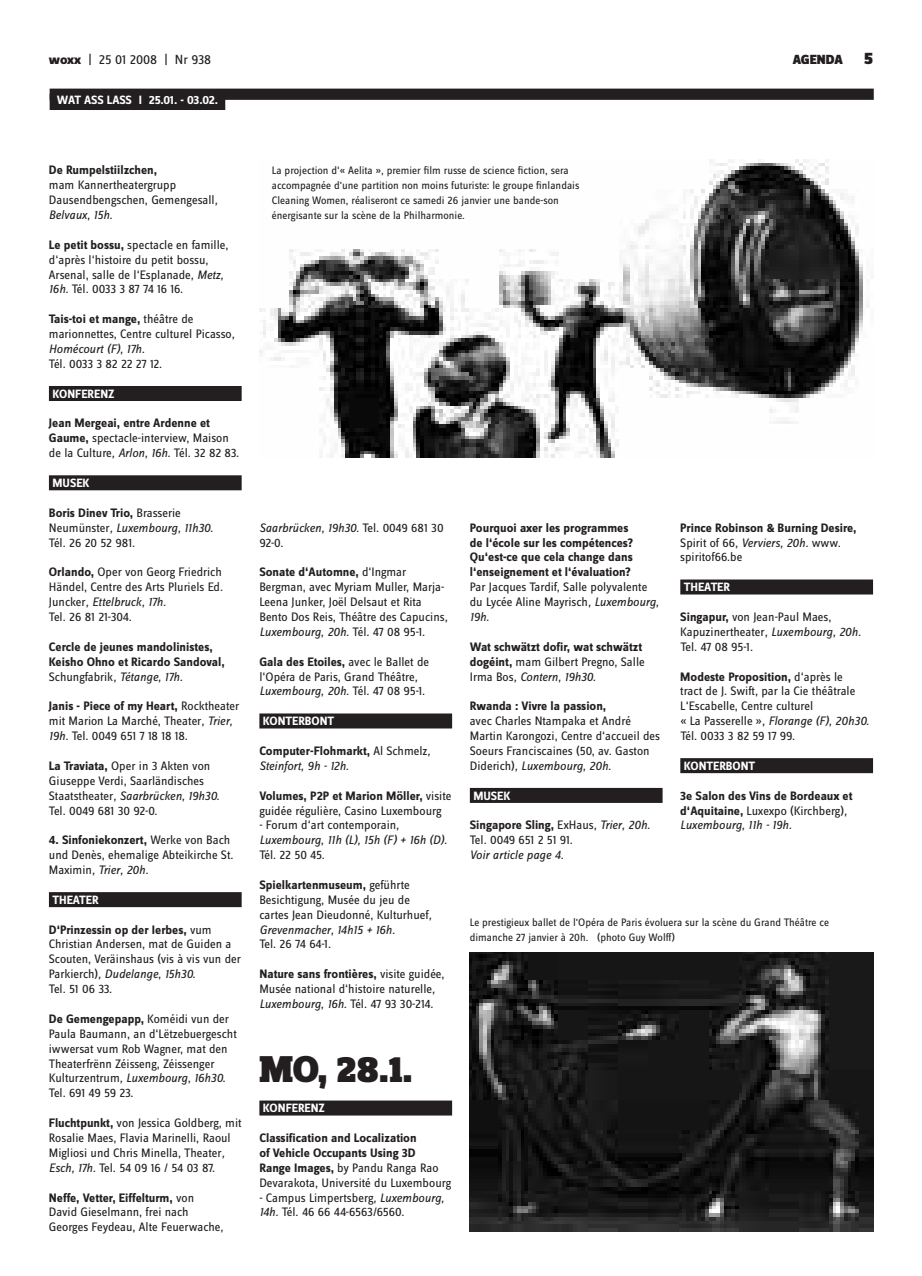
<style>
.page{position:relative;width:922px;height:1276px;background:#fff}
.page>*{position:absolute;margin:0;border:0;box-sizing:border-box;transform-origin:0 0}
.t1{font:900 38.75px "Zine Slab Dis";color:#231f20}
.t2{font:13.75px "Zine Sans Dis";color:#231f20}
.t3{font:900 13.75px "Zine Sans Dis";color:#231f20}
.t4{font:12.75px/14.9px "Zine Sans Dis";color:#231f20}
.t5{font:700 12.75px/14.9px "Zine Sans Dis";color:#231f20}
.t6{font:italic 12.75px/14.9px "Zine Sans Dis";color:#231f20}
.t7{font:12.75px "Zine Sans Dis";letter-spacing:-.02em;color:#231f20}
.t8{font:700 12.5px "Zine Sans Dis";color:#fff}
.t9{font:11.25px/14.9px "Zine Sans Dis";color:#231f20}
.s1{font-weight:800}
.s2{font-size:17.5px}
.s3{font-style:italic}
.s4{font-weight:700}
.s5{font-weight:400}
.s6{font-weight:400;font-style:italic}
.s7{font-style:normal}
.s8{font-weight:700;font-style:normal}
</style>
<div class="page">
<div style="left:50px;top:89px;width:823px;height:11px;background:#231f20"></div>
<div style="left:50px;top:94px;width:175px;height:16px;background:#231f20"></div>
<div style="left:680px;top:579px;width:192px;height:15px;background:#231f20"></div>
<div style="left:680px;top:758px;width:192px;height:15px;background:#231f20"></div>
<div style="left:469px;top:788px;width:193px;height:15px;background:#231f20"></div>
<div style="left:49px;top:386px;width:192px;height:15px;background:#231f20"></div>
<div style="left:49px;top:475px;width:192px;height:15px;background:#231f20"></div>
<div style="left:49px;top:892px;width:192px;height:15px;background:#231f20"></div>
<div style="left:259px;top:713px;width:193px;height:15px;background:#231f20"></div>
<div style="left:259px;top:1100px;width:193px;height:15px;background:#231f20"></div>
<img style="left:259px;top:159px;width:611px;height:298px">
<img style="left:469px;top:952px;width:403px;height:279px">
<p class="t2" style="left:49px;top:55px;width:164px"><span class="s1">woxx</span> | 25 01 2008 | Nr 938</p>
<p class="t3" style="left:792px;top:55px;width:82px">AGENDA <span class="s2">5</span></p>
<p class="t8" style="left:57px;top:95px;width:163px">WAT ASS LASS I 25.01. - 03.02.</p>
<p class="t5" style="left:49px;top:164px;width:110px">De Rumpelstiilzchen,</p>
<p class="t4" style="left:49px;top:179px;width:170px">mam Kannertheatergrupp<br>Dausendbengschen, Gemengesall<span class="s3">,<br>Belvaux, 15h.</span></p>
<p class="t4" style="left:49px;top:238px;width:181px"><span class="s4">Le petit bossu,</span> spectacle en famille, d‘après l‘histoire du petit bossu, Arsenal, salle de l‘Esplanade<span class="s3">, Metz, 16h.</span> Tél. 0033 3 87 74 16 16.</p>
<p class="t4" style="left:49px;top:313px;width:187px"><span class="s4">Tais-toi et mange,</span> théâtre de marionnettes, Centre culturel Picasso<span class="s3">,<br>Homécourt (F), 17h.</span></p>
<p class="t7" style="left:49px;top:359px;width:115px">Tél. 0033 3 82 22 27 12.</p>
<p class="t8" style="left:52px;top:389px;width:64px">KONFERENZ</p>
<p class="t4" style="left:49px;top:417px;width:191px"><span class="s4">Jean Mergeai, entre Ardenne et<br>Gaume,</span> spectacle-interview, Maison de la Culture<span class="s3">, Arlon, 16h.</span> Tél. 32 82 83.</p>
<p class="t8" style="left:52px;top:478px;width:39px">MUSEK</p>
<p class="t4" style="left:49px;top:506px;width:166px"><span class="s4">Boris Dinev Trio,</span> Brasserie<br>Neumünster<span class="s3">, Luxembourg, 11h30.<br></span>Tél. 26 20 52 981.</p>
<p class="t4" style="left:49px;top:566px;width:176px"><span class="s4">Orlando,</span> Oper von Georg Friedrich<br>Händel, Centre des Arts Pluriels Ed.<br>Juncker<span class="s3">, Ettelbruck, 17h.<br></span>Tel. 26 81 21-304.</p>
<p class="t5" style="left:49px;top:640px;width:177px">Cercle de jeunes mandolinistes,<br>Keisho Ohno et Ricardo Sandoval,<br><span class="s5">Schungfabrik</span><span class="s6">, Tétange, 17h.</span></p>
<p class="t4" style="left:49px;top:700px;width:192px"><span class="s4">Janis - Piece of my Heart,</span> Rocktheater mit Marion La Marché, Theater<span class="s3">, Trier,<br>19h.</span> Tel. 0049 651 7 18 18 18.</p>
<p class="t4" style="left:49px;top:759px;width:172px"><span class="s4">La Traviata,</span> Oper in 3 Akten von<br>Giuseppe Verdi, Saarländisches<br>Staatstheater<span class="s3">, Saarbrücken, 19h30.<br></span>Tel. 0049 681 30 92-0.</p>
<p class="t4" style="left:49px;top:834px;width:186px"><span class="s4">4. Sinfoniekonzert,</span> Werke von Bach und Denès, ehemalige Abteikirche St.<br>Maximin<span class="s3">, Trier, 20h.</span></p>
<p class="t8" style="left:52px;top:895px;width:48px">THEATER</p>
<p class="t4" style="left:49px;top:923px;width:193px"><span class="s4">D‘Prinzessin op der Ierbes,</span> vum<br>Christian Andersen, mat de Guiden a<br>Scouten, Veräinshaus (vis à vis vun der<br>Parkierch)<span class="s3">, Dudelange, 15h30.<br></span>Tel. 51 06 33.</p>
<p class="t4" style="left:49px;top:1012px;width:189px"><span class="s4">De Gemengepapp,</span> Koméidi vun der<br>Paula Baumann, an d‘Lëtzebuergescht iwwersat vum Rob Wagner, mat den<br>Theaterfrënn Zéisseng, Zéissenger<br>Kulturzentrum<span class="s3">, Luxembourg, 16h30.<br></span>Tel. 691 49 59 23.</p>
<p class="t4" style="left:49px;top:1116px;width:194px"><span class="s4">Fluchtpunkt,</span> von Jessica Goldberg, mit Rosalie Maes, Flavia Marinelli, Raoul Migliosi und Chris Minella, Theater<span class="s3">, Esch, 17h.</span> Tel. 54 09 16 / 54 03 87.</p>
<p class="t4" style="left:49px;top:1191px;width:176px"><span class="s4">Neffe, Vetter, Eiffelturm,</span> von<br>David Gieselmann, frei nach<br>Georges Feydeau, Alte Feuerwache<span class="s3">,</span></p>
<p class="t9" style="left:272px;top:164px;width:309px">La projection d‘« Aelita », premier film russe de science fiction, sera accompagnée d'une partition non moins futuriste: le groupe finlandais Cleaning Women, réaliseront ce samedi 26 janvier une bande-son énergisante sur la scène de la Philharmonie.</p>
<p class="t6" style="left:259px;top:521px;width:186px">Saarbrücken, 19h30. <span class="s7">Tel. 0049 681 30<br>92-0.</span></p>
<p class="t4" style="left:259px;top:566px;width:190px"><span class="s4">Sonate d‘Automne,</span> d‘Ingmar Bergman, avec Myriam Muller, Marja-Leena Junker, Joël Delsaut et Rita Bento Dos Reis, Théâtre des Capucins<span class="s3">, Luxembourg, 20h.</span> Tél. 47 08 95-1.</p>
<p class="t4" style="left:259px;top:655px;width:171px"><span class="s4">Gala des Etoiles,</span> avec le Ballet de l‘Opéra de Paris, Grand Théâtre<span class="s3">,<br>Luxembourg, 20h.</span> Tél. 47 08 95-1.</p>
<p class="t8" style="left:263px;top:716px;width:73px">KONTERBONT</p>
<p class="t5" style="left:259px;top:744px;width:173px">Computer-Flohmarkt, <span class="s5">Al Schmelz</span><span class="s6">,<br>Steinfort, 9h - 12h.</span></p>
<p class="t4" style="left:259px;top:789px;width:193px"><span class="s4">Volumes, P2P et Marion Möller,</span> visite guidée régulière, Casino Luxembourg</p>
<p class="t6" style="left:259px;top:819px;width:189px"><span class="s7">- Forum d‘art contemporain</span>,<br>Luxembourg, 11h (L), 15h (F) + 16h (D).</p>
<p class="t4" style="left:259px;top:848px;width:67px">Tél. 22 50 45.</p>
<p class="t4" style="left:259px;top:878px;width:174px"><span class="s4">Spielkartenmuseum,</span> geführte<br>Besichtigung, Musée du jeu de cartes Jean Dieudonné, Kulturhuef<span class="s3">,<br>Grevenmacher, 14h15 + 16h.</span></p>
<p class="t4" style="left:259px;top:938px;width:73px">Tel. 26 74 64-1.</p>
<p class="t4" style="left:259px;top:968px;width:187px"><span class="s4">Nature sans frontières,</span> visite guidée,<br>Musée national d‘histoire naturelle<span class="s3">,<br>Luxembourg, 16h.</span> Tél. 47 93 30-214.</p>
<h1 class="t1" style="left:259px;top:1049px;width:154px">MO, 28.1.</h1>
<p class="t8" style="left:263px;top:1103px;width:64px">KONFERENZ</p>
<p class="t5" style="left:259px;top:1131px;width:193px">Classification and Localization<br>of Vehicle Occupants Using 3D<br>Range Images, <span class="s5">by Pandu Ranga Rao Devarakota, Université du Luxembourg</span></p>
<p class="t4" style="left:259px;top:1191px;width:186px">- Campus Limpertsberg<span class="s3">, Luxembourg,<br>14h.</span> Tél. 46 66 44-6563/6560.</p>
<p class="t5" style="left:469px;top:521px;width:165px">Pourquoi axer les programmes de l‘école sur les compétences?<br>Qu‘est-ce que cela change dans l‘enseignement et l‘évaluation?</p>
<p class="t4" style="left:469px;top:581px;width:191px">Par Jacques Tardif, Salle polyvalente du Lycée Aline Mayrisch<span class="s3">, Luxembourg,<br>19h.</span></p>
<p class="t5" style="left:469px;top:640px;width:176px">Wat schwätzt dofir, wat schwätzt dogéint, <span class="s5">mam Gilbert Pregno, Salle<br>Irma Bos</span><span class="s6">, Contern, 19h30.</span></p>
<p class="t5" style="left:469px;top:700px;width:138px">Rwanda : Vivre la passion,</p>
<p class="t4" style="left:469px;top:715px;width:192px">avec Charles Ntampaka et André Martin Karongozi, Centre d‘accueil des Soeurs Franciscaines (50, av. Gaston Diderich)<span class="s3">, Luxembourg, 20h.</span></p>
<p class="t8" style="left:473px;top:790px;width:39px">MUSEK</p>
<p class="t6" style="left:469px;top:819px;width:182px"><span class="s8">Singapore Sling,</span> <span class="s7">ExHaus</span>, Trier, 20h.<br><span class="s7">Tel. 0049 651 2 51 91.<br></span>Voir article page 4<span class="s7">.</span></p>
<p class="t5" style="left:680px;top:521px;width:178px">Prince Robinson &amp; Burning Desire,<br><span class="s5">Spirit of 66</span><span class="s6">, Verviers, 20h.</span> <span class="s5">www. spiritof66.be</span></p>
<p class="t8" style="left:683px;top:582px;width:48px">THEATER</p>
<p class="t4" style="left:680px;top:610px;width:182px"><span class="s4">Singapur,</span> von Jean-Paul Maes,<br>Kapuzinertheater<span class="s3">, Luxembourg, 20h.<br></span>Tel. 47 08 95-1.</p>
<p class="t4" style="left:680px;top:670px;width:190px"><span class="s4">Modeste Proposition,</span> d‘après le<br>tract de J. Swift, par la Cie théâtrale<br>L‘Escabelle, Centre culturel<br>« La Passerelle »<span class="s3">, Florange (F), 20h30.<br></span>Tél. 0033 3 82 59 17 99.</p>
<p class="t8" style="left:683px;top:761px;width:73px">KONTERBONT</p>
<p class="t5" style="left:680px;top:789px;width:173px">3e Salon des Vins de Bordeaux et d‘Aquitaine, <span class="s5">Luxexpo (Kirchberg)</span><span class="s6">,<br>Luxembourg, 11h - 19h.</span></p>
<p class="t9" style="left:469px;top:916px;width:360px">Le prestigieux ballet de l'Opéra de Paris évoluera sur la scène du Grand Théâtre ce dimanche 27 janvier à 20h. (photo Guy Wolff)</p>
</div>
